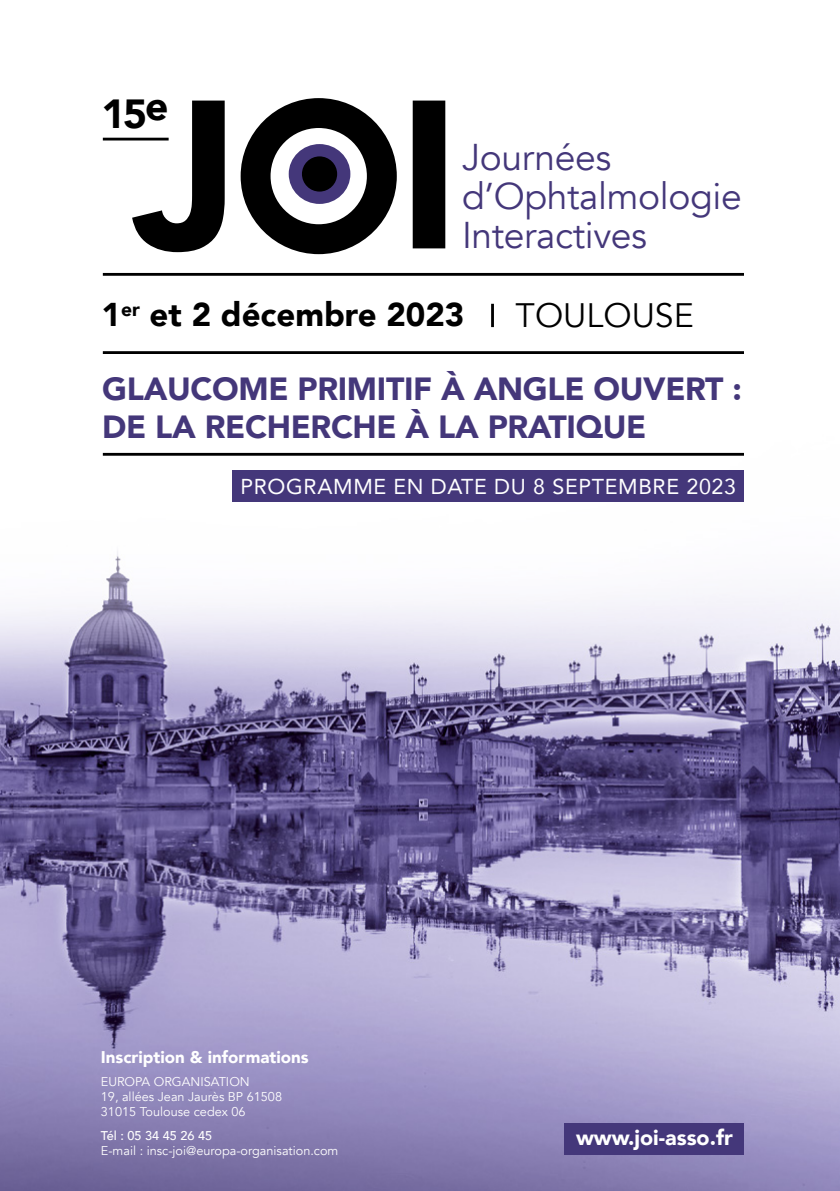
<style>
.page{position:relative;width:840px;height:1191px;background:#fff}
.page>*{position:absolute;margin:0;border:0;box-sizing:border-box;transform-origin:0 0}
.t1{font:900 40.6px "Avenir";color:#000}
.t2{font:37.2px/38.8px "Avenir";letter-spacing:-.01em;color:#44377a}
.t3{font:33.8px "Avenir";color:#000}
.t4{font:900 33px "Avenir";color:#000}
.t5{font:900 32px/38px "Avenir";letter-spacing:-.01em;color:#44377a}
.t6{font:21.4px "Avenir";letter-spacing:.03em;color:#fff}
.t7{font:900 21.4px "Avenir";color:#fff}
.t8{font:900 17px "Avenir";color:#fff}
.t9{font:12.6px/15.2px "Avenir";color:#fff}
.t10{font:500 12.6px "Avenir";color:#fff}
</style>
<div class="page">
<img style="left:0;top:452px;width:839px;height:739px">
<svg style="left:132px;top:101px;width:313px;height:151px"></svg>
<svg style="left:240px;top:98px;width:156px;height:156px"></svg>
<hr style="left:103px;top:273px;width:640px;height:3px;background:#000">
<hr style="left:103px;top:351px;width:640px;height:3px;background:#000">
<hr style="left:103px;top:138px;width:65px;height:2px;background:#000">
<hr style="left:491px;top:304px;width:2px;height:23px;background:#000">
<div style="left:232px;top:471px;width:511px;height:31px;background:#44377a"></div>
<div style="left:564px;top:1123px;width:179px;height:31px;background:#44377a"></div>
<hr style="left:103px;top:453px;width:640px;height:3px;background:#000">
<h1 class="t1" style="left:101px;top:79px;width:47px">15</h1>
<h1 class="t1" style="left:145px;top:71px;width:25px">e</h1>
<h2 class="t2" style="left:462px;top:138px;width:281px">Journées d’Ophtalmologie<br>Interactives</h2>
<h3 class="t4" style="left:101px;top:287px;width:364px">1<sup>er</sup> et 2 décembre 2023</h3>
<h3 class="t3" style="left:515px;top:296px;width:180px">TOULOUSE</h3>
<h3 class="t5" style="left:102px;top:369px;width:640px">GLAUCOME PRIMITIF À ANGLE OUVERT :<br>DE LA RECHERCHE À LA PRATIQUE</h3>
<h3 class="t6" style="left:240px;top:469px;width:497px">PROGRAMME EN DATE DU 8 SEPTEMBRE 2023</h3>
<h3 class="t8" style="left:101px;top:1042px;width:209px">Inscription &amp; informations</h3>
<p class="t9" style="left:101px;top:1074px;width:182px">EUROPA ORGANISATION<br>19, allées Jean Jaurès BP 61508<br>31015 Toulouse cedex 06</p>
<p class="t10" style="left:101px;top:1124px;width:113px">Tél : 05 34 45 26 45</p>
<p class="t9" style="left:101px;top:1143px;width:239px">E-mail : insc-joi@europa-organisation.com</p>
<h3 class="t7" style="left:575px;top:1119px;width:158px">www.joi-asso.fr</h3>
</div>
